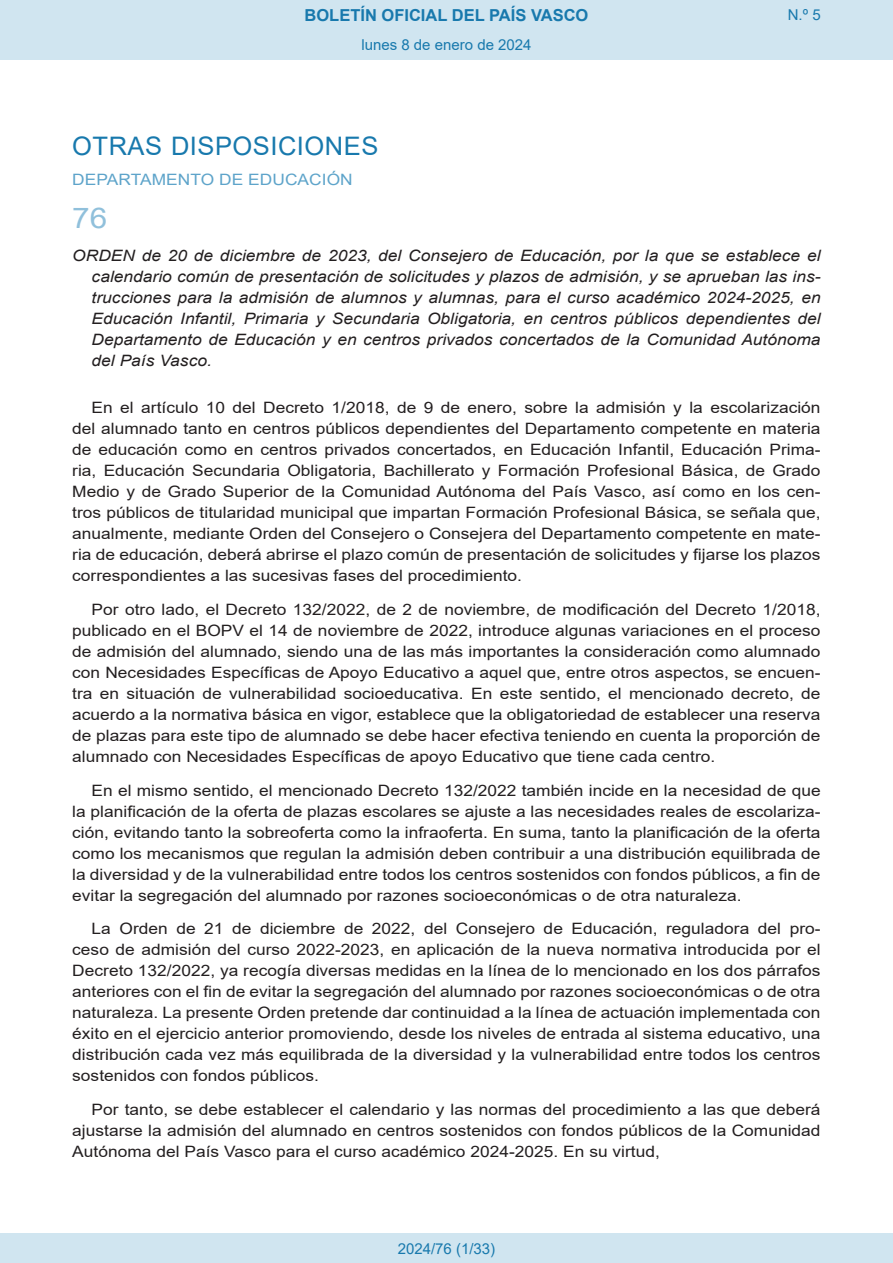
<style>
.page{position:relative;width:893px;height:1263px;background:#fff}
.page>*{position:absolute;margin:0;border:0;box-sizing:border-box;transform-origin:0 0}
.BOPVOrden{font:28.5px "Arial";color:#90c0db;scale:1.11 1}
.BOPVSeccion{font:25.5px "Arial";letter-spacing:.02em;color:#1879ad}
.t1{font:700 16.5px "Arial";color:#1879ad}
.BOPVDetalle{font:15.6px/21px "Arial";color:#231f20;text-align:justify;scale:1.11 1}
.BOPVTitulo{font:italic 15.6px/21px "Arial";color:#231f20;text-align:justify;scale:1.11 1}
.BOPVOrganismo{font:15.6px "Arial";letter-spacing:.005em;color:#5ea4ca;scale:1.11 1}
.Paginacion_Centro{font:15px "Arial";color:#1879ad}
</style>
<div class="page">
<div style="left:0;top:0;width:893px;height:60px;background:#d0e5f0"></div>
<div style="left:0;top:1233px;width:893px;height:30px;background:#d0e5f0"></div>
<p class="t1" style="left:305px;top:3px;width:285px">BOLETÍN OFICIAL DEL PAÍS VASCO</p>
<p class="Paginacion_Centro" style="left:361px;top:35px;width:172px">lunes 8 de enero de 2024</p>
<p class="Paginacion_Centro" style="left:788px;top:5px;width:34px">N.º 5</p>
<p class="BOPVSeccion" style="left:72px;top:128px;width:308px">OTRAS DISPOSICIONES</p>
<p class="BOPVOrganismo" style="left:72px;top:169px;width:254px">DEPARTAMENTO DE EDUCACIÓN</p>
<p class="BOPVOrden" style="left:72px;top:198px;width:33px">76</p>
<p class="BOPVTitulo" style="left:92px;top:246px;width:658px;text-indent:-19px">ORDEN de 20 de diciembre de 2023, del Consejero de Educación, por la que se establece el calendario común de presentación de solicitudes y plazos de admisión, y se aprueban las ins&shy;trucciones para la admisión de alumnos y alumnas, para el curso académico 2024-2025, en Educación Infantil, Primaria y Secundaria Obligatoria, en centros públicos dependientes del Departamento de Educación y en centros privados concertados de la Comunidad Autónoma del País Vasco.</p>
<p class="BOPVDetalle" style="left:72px;top:397px;width:676px;text-indent:19px">En el artículo 10 del Decreto 1/2018, de 9 de enero, sobre la admisión y la escolarización del alumnado tanto en centros públicos dependientes del Departamento competente en materia de educación como en centros privados concertados, en Educación Infantil, Educación Prima&shy;ria, Educación Secundaria Obligatoria, Bachillerato y Formación Profesional Básica, de Grado Medio y de Grado Superior de la Comunidad Autónoma del País Vasco, así como en los cen&shy;tros públicos de titularidad municipal que impartan Formación Profesional Básica, se señala que, anualmente, mediante Orden del Consejero o Consejera del Departamento competente en mate&shy;ria de educación, deberá abrirse el plazo común de presentación de solicitudes y fijarse los plazos correspondientes a las sucesivas fases del procedimiento.</p>
<p class="BOPVDetalle" style="left:72px;top:599px;width:676px;text-indent:19px">Por otro lado, el Decreto 132/2022, de 2 de noviembre, de modificación del Decreto 1/2018, publicado en el BOPV el 14 de noviembre de 2022, introduce algunas variaciones en el proceso de admisión del alumnado, siendo una de las más importantes la consideración como alumnado con Necesidades Específicas de Apoyo Educativo a aquel que, entre otros aspectos, se encuen&shy;tra en situación de vulnerabilidad socioeducativa. En este sentido, el mencionado decreto, de acuerdo a la normativa básica en vigor, establece que la obligatoriedad de establecer una reserva de plazas para este tipo de alumnado se debe hacer efectiva teniendo en cuenta la proporción de alumnado con Necesidades Específicas de apoyo Educativo que tiene cada centro.</p>
<p class="BOPVDetalle" style="left:72px;top:779px;width:676px;text-indent:19px">En el mismo sentido, el mencionado Decreto 132/2022 también incide en la necesidad de que la planificación de la oferta de plazas escolares se ajuste a las necesidades reales de escolariza&shy;ción, evitando tanto la sobreoferta como la infraoferta. En suma, tanto la planificación de la oferta como los mecanismos que regulan la admisión deben contribuir a una distribución equilibrada de la diversidad y de la vulnerabilidad entre todos los centros sostenidos con fondos públicos, a fin de evitar la segregación del alumnado por razones socioeconómicas o de otra naturaleza.</p>
<p class="BOPVDetalle" style="left:72px;top:918px;width:676px;text-indent:19px">La Orden de 21 de diciembre de 2022, del Consejero de Educación, reguladora del pro&shy;ceso de admisión del curso 2022-2023, en aplicación de la nueva normativa introducida por el Decreto 132/2022, ya recogía diversas medidas en la línea de lo mencionado en los dos párrafos anteriores con el fin de evitar la segregación del alumnado por razones socioeconómicas o de otra naturaleza. La presente Orden pretende dar continuidad a la línea de actuación implementada con éxito en el ejercicio anterior promoviendo, desde los niveles de entrada al sistema educativo, una distribución cada vez más equilibrada de la diversidad y la vulnerabilidad entre todos los centros sostenidos con fondos públicos.</p>
<p class="BOPVDetalle" style="left:72px;top:1099px;width:676px;text-indent:19px">Por tanto, se debe establecer el calendario y las normas del procedimiento a las que deberá ajustarse la admisión del alumnado en centros sostenidos con fondos públicos de la Comunidad Autónoma del País Vasco para el curso académico 2024-2025. En su virtud,</p>
<p class="Paginacion_Centro" style="left:398px;top:1238px;width:99px">2024/76 (1/33)</p>
</div>
